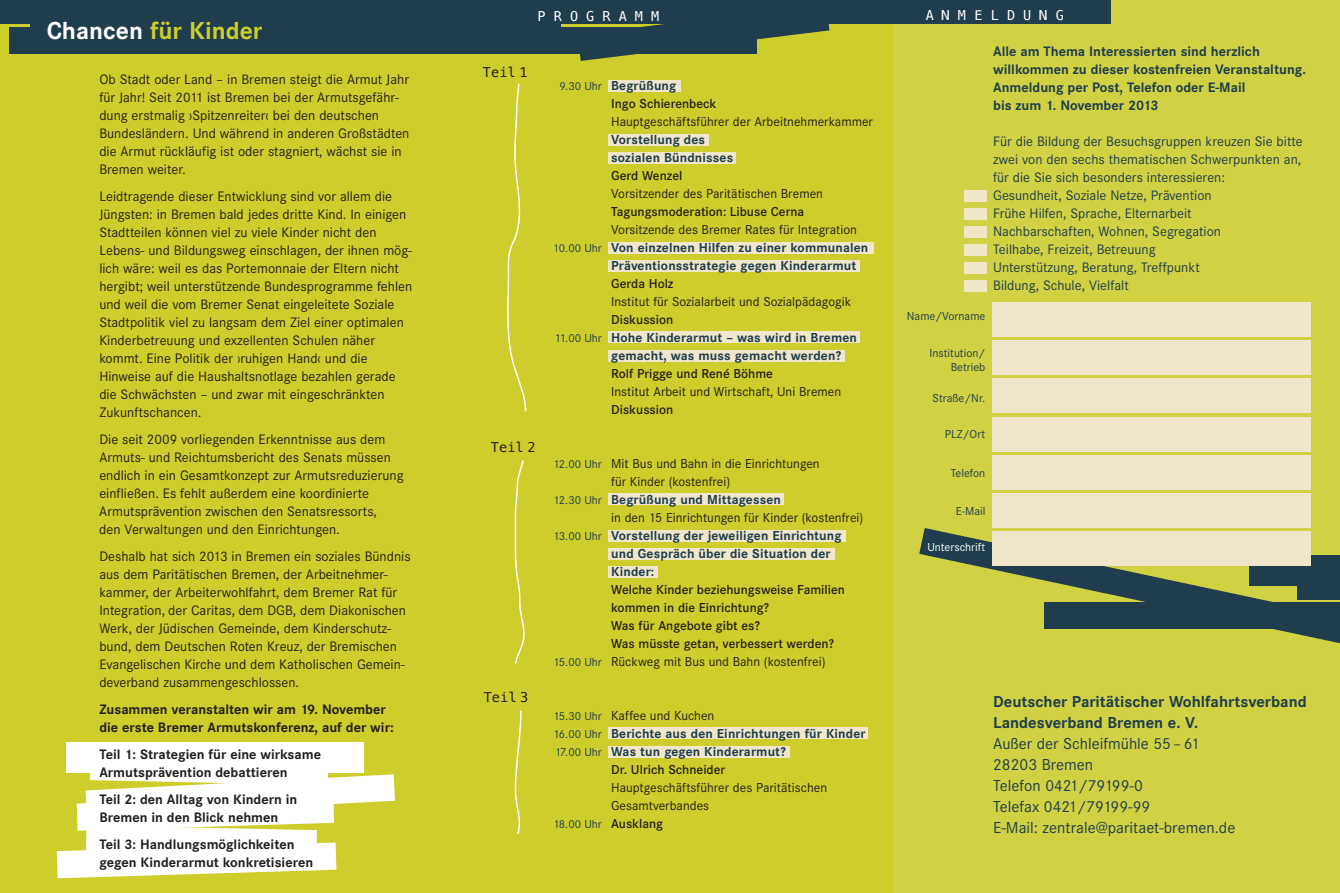
<style>
.page{position:relative;width:1340px;height:893px;background:#fff}
.page>*{position:absolute;margin:0;border:0;box-sizing:border-box;transform-origin:0 0}
.t1{font:700 25.5px "Corporate S";color:#cdcd2b}
.t2{font:16.5px/21px "Corporate S";color:#1f3d4c}
.t3{font:700 16.5px/21px "Corporate S";color:#1f3d4c}
.t4{font:14.25px/18px "Corporate S";color:#231f20}
.t5{font:14.25px/18px "Corporate S";color:#1f3d4c}
.t6{font:700 14.25px/18px "Corporate S";color:#231f20}
.t7{font:700 14.25px/18px "Corporate S";color:#1f3d4c}
.t8{font:13.5px/18px "Corporate S";color:#231f20}
.t9{font:700 13.5px/18px "Corporate S";letter-spacing:.01em;color:#1f3d4c}
.t10{font:600 13.5px/18px "Corporate S";color:#231f20}
.t11{font:13.5px "Menlo";letter-spacing:.6em;color:#fff}
.t12{font:13.5px "Menlo";color:#231f20}
.t13{font:12px/18px "Corporate S";color:#1f3d4c;text-align:justify}
.t14{font:12px "Corporate S";color:#fff}
.s1{color:#fff}
</style>
<div class="page">
<div style="left:0;top:0;width:898px;height:893px;background:#cdcd2b"></div>
<div style="left:893px;top:0;width:446px;height:893px;background:#d1d144"></div>
<svg style="left:507px;top:83px;width:20px;height:329px"></svg>
<svg style="left:514px;top:710px;width:8px;height:124px"></svg>
<svg style="left:514px;top:460px;width:11px;height:204px"></svg>
<div style="left:0;top:0;width:1110px;height:24px;background:#1f3d4c"></div>
<div style="left:9px;top:28px;width:748px;height:26px;background:#1f3d4c"></div>
<div style="left:31px;top:12px;width:529px;height:26px;background:#1f3d4c"></div>
<svg style="left:577px;top:24px;width:252px;height:37px"></svg>
<div style="left:66px;top:743px;width:298px;height:30px;background:#fff"></div>
<svg style="left:57px;top:773px;width:338px;height:105px"></svg>
<div style="left:991px;top:302px;width:319px;height:34px;background:#efe6cb"></div>
<div style="left:991px;top:341px;width:319px;height:34px;background:#efe6cb"></div>
<div style="left:991px;top:379px;width:319px;height:34px;background:#efe6cb"></div>
<div style="left:991px;top:417px;width:319px;height:34px;background:#efe6cb"></div>
<div style="left:991px;top:455px;width:319px;height:34px;background:#efe6cb"></div>
<div style="left:991px;top:494px;width:319px;height:34px;background:#efe6cb"></div>
<div style="left:964px;top:190px;width:23px;height:12px;background:#efe6cb"></div>
<div style="left:964px;top:208px;width:23px;height:12px;background:#efe6cb"></div>
<div style="left:964px;top:226px;width:23px;height:12px;background:#efe6cb"></div>
<div style="left:964px;top:244px;width:23px;height:12px;background:#efe6cb"></div>
<div style="left:964px;top:262px;width:23px;height:12px;background:#efe6cb"></div>
<div style="left:964px;top:280px;width:23px;height:12px;background:#efe6cb"></div>
<svg style="left:919px;top:528px;width:420px;height:115px"></svg>
<div style="left:1044px;top:602px;width:295px;height:26px;background:#1f3d4c"></div>
<div style="left:1297px;top:573px;width:42px;height:27px;background:#1f3d4c"></div>
<div style="left:1248px;top:556px;width:91px;height:30px;background:#1f3d4c"></div>
<div style="left:991px;top:532px;width:319px;height:34px;background:#efe6cb"></div>
<div style="left:608px;top:80px;width:72px;height:12px;background:#efe6cb"></div>
<div style="left:608px;top:135px;width:101px;height:11px;background:#efe6cb"></div>
<div style="left:608px;top:152px;width:128px;height:12px;background:#efe6cb"></div>
<div style="left:608px;top:242px;width:265px;height:12px;background:#efe6cb"></div>
<div style="left:608px;top:260px;width:252px;height:12px;background:#efe6cb"></div>
<div style="left:608px;top:331px;width:252px;height:12px;background:#efe6cb"></div>
<div style="left:608px;top:350px;width:236px;height:12px;background:#efe6cb"></div>
<div style="left:608px;top:493px;width:175px;height:12px;background:#efe6cb"></div>
<div style="left:608px;top:530px;width:237px;height:12px;background:#efe6cb"></div>
<div style="left:608px;top:548px;width:226px;height:12px;background:#efe6cb"></div>
<div style="left:608px;top:566px;width:49px;height:12px;background:#efe6cb"></div>
<div style="left:608px;top:727px;width:259px;height:12px;background:#efe6cb"></div>
<div style="left:608px;top:746px;width:181px;height:12px;background:#efe6cb"></div>
<h1 class="t1" style="left:47px;top:15px;width:217px"><span class="s1">Chancen</span> für Kinder</h1>
<p class="t4" style="left:99px;top:70px;width:311px">Ob Stadt oder Land – in Bremen steigt die Armut Jahr für Jahr! Seit 2011 ist Bremen bei der Armutsgefähr&shy;dung erstmalig ›Spitzenreiter‹ bei den deutschen Bundesländern. Und während in anderen Großstädten die Armut rückläufig ist oder stagniert, wächst sie in Bremen weiter.</p>
<p class="t4" style="left:99px;top:187px;width:314px">Leidtragende dieser Entwicklung sind vor allem die Jüngsten: in Bremen bald jedes dritte Kind. In einigen Stadtteilen können viel zu viele Kinder nicht den Lebens- und Bildungsweg einschlagen, der ihnen mög&shy;lich wäre: weil es das Portemonnaie der Eltern nicht hergibt; weil unterstützende Bundesprogramme fehlen und weil die vom Bremer Senat eingeleitete Soziale Stadtpolitik viel zu langsam dem Ziel einer optimalen Kinderbetreuung und exzellenten Schulen näher kommt. Eine Politik der ›ruhigen Hand‹ und die Hinweise auf die Haushaltsnotlage bezahlen gerade die Schwächsten – und zwar mit eingeschränkten Zukunftschancen.</p>
<p class="t4" style="left:99px;top:430px;width:306px">Die seit 2009 vorliegenden Erkenntnisse aus dem Armuts- und Reichtumsbericht des Senats müssen endlich in ein Gesamtkonzept zur Armutsreduzierung einfließen. Es fehlt außerdem eine koordinierte Armutsprävention zwischen den Senatsressorts,<br>den Verwaltungen und den Einrichtungen.</p>
<p class="t4" style="left:99px;top:547px;width:313px">Deshalb hat sich 2013 in Bremen ein soziales Bündnis aus dem Paritätischen Bremen, der Arbeitnehmer&shy;kammer, der Arbeiterwohlfahrt, dem Bremer Rat für Integration, der Caritas, dem DGB, dem Diakonischen Werk, der Jüdischen Gemeinde, dem Kinderschutz&shy;bund, dem Deutschen Roten Kreuz, der Bremischen Evangelischen Kirche und dem Katholischen Gemein&shy;deverband zusammengeschlossen.</p>
<p class="t6" style="left:99px;top:700px;width:296px">Zusammen veranstalten wir am 19. November die erste Bremer Armutskonferenz, auf der wir:</p>
<p class="t6" style="left:99px;top:745px;width:223px">Teil 1: Strategien für eine wirksame<br>Armutsprävention debattieren</p>
<p class="t6" style="left:99px;top:790px;width:199px">Teil 2: den Alltag von Kindern in<br>Bremen in den Blick nehmen</p>
<p class="t6" style="left:99px;top:835px;width:215px">Teil 3: Handlungsmöglichkeiten gegen Kinderarmut konkretisieren</p>
<p class="t11" style="left:537px;top:8px;width:123px">PROGRAMM</p>
<p class="t12" style="left:483px;top:64px;width:46px">Teil 1</p>
<p class="t13" style="left:559px;top:77px;width:44px">9.30 Uhr</p>
<p class="t13" style="left:553px;top:239px;width:50px">10.00 Uhr</p>
<p class="t13" style="left:554px;top:329px;width:49px">11.00 Uhr</p>
<p class="t9" style="left:611px;top:76px;width:67px">Begrüßung</p>
<p class="t10" style="left:611px;top:94px;width:107px">Ingo Schierenbeck</p>
<p class="t8" style="left:611px;top:112px;width:263px">Hauptgeschäftsführer der Arbeitnehmerkammer</p>
<p class="t9" style="left:611px;top:130px;width:124px">Vorstellung des sozialen Bündnisses</p>
<p class="t10" style="left:611px;top:166px;width:73px">Gerd Wenzel</p>
<p class="t8" style="left:611px;top:184px;width:213px">Vorsitzender des Paritätischen Bremen</p>
<p class="t10" style="left:611px;top:202px;width:195px">Tagungsmoderation: Libuse Cerna</p>
<p class="t8" style="left:611px;top:220px;width:247px">Vorsitzende des Bremer Rates für Integration</p>
<p class="t9" style="left:611px;top:238px;width:259px">Von einzelnen Hilfen zu einer kommunalen<br>Präventionsstrategie gegen Kinderarmut</p>
<p class="t10" style="left:611px;top:274px;width:64px">Gerda Holz</p>
<p class="t8" style="left:611px;top:292px;width:241px">Institut für Sozialarbeit und Sozialpädagogik</p>
<p class="t10" style="left:611px;top:310px;width:64px">Diskussion</p>
<p class="t9" style="left:611px;top:328px;width:247px">Hohe Kinderarmut – was wird in Bremen gemacht, was muss gemacht werden?</p>
<p class="t10" style="left:611px;top:364px;width:163px">Rolf Prigge und René Böhme</p>
<p class="t8" style="left:611px;top:382px;width:231px">Institut Arbeit und Wirtschaft, Uni Bremen</p>
<p class="t10" style="left:611px;top:400px;width:64px">Diskussion</p>
<p class="t12" style="left:491px;top:439px;width:46px">Teil 2</p>
<p class="t12" style="left:483px;top:690px;width:46px">Teil 3</p>
<p class="t13" style="left:553px;top:455px;width:50px">12.00 Uhr</p>
<p class="t13" style="left:553px;top:491px;width:50px">12.30 Uhr</p>
<p class="t13" style="left:553px;top:527px;width:50px">13.00 Uhr</p>
<p class="t13" style="left:553px;top:653px;width:50px">15.00 Uhr</p>
<p class="t8" style="left:611px;top:454px;width:210px">Mit Bus und Bahn in die Einrichtungen für Kinder (kostenfrei)</p>
<p class="t9" style="left:611px;top:490px;width:171px">Begrüßung und Mittagessen</p>
<p class="t8" style="left:611px;top:508px;width:254px">in den 15 Einrichtungen für Kinder (kostenfrei)</p>
<p class="t9" style="left:611px;top:526px;width:232px">Vorstellung der jeweiligen Einrichtung und Gespräch über die Situation der<br>Kinder:</p>
<p class="t10" style="left:611px;top:580px;width:235px">Welche Kinder beziehungsweise Familien kommen in die Einrichtung?<br>Was für Angebote gibt es?<br>Was müsste getan, verbessert werden?</p>
<p class="t8" style="left:611px;top:652px;width:216px">Rückweg mit Bus und Bahn (kostenfrei)</p>
<p class="t13" style="left:553px;top:707px;width:50px">15.30 Uhr 16.00 Uhr 17.00 Uhr</p>
<p class="t13" style="left:553px;top:815px;width:50px">18.00 Uhr</p>
<p class="t8" style="left:611px;top:706px;width:105px">Kaffee und Kuchen</p>
<p class="t9" style="left:611px;top:724px;width:256px">Berichte aus den Einrichtungen für Kinder<br>Was tun gegen Kinderarmut?</p>
<p class="t10" style="left:611px;top:760px;width:116px">Dr. Ulrich Schneider</p>
<p class="t8" style="left:611px;top:778px;width:217px">Hauptgeschäftsführer des Paritätischen<br>Gesamtverbandes</p>
<p class="t10" style="left:611px;top:814px;width:53px">Ausklang</p>
<p class="t11" style="left:925px;top:8px;width:140px">ANMELDUNG</p>
<p class="t13" style="left:907px;top:307px;width:80px">Name/Vorname</p>
<p class="t13" style="left:929px;top:346px;width:57px;line-height:13.5px;text-align:right">Institution/<br>Betrieb</p>
<p class="t13" style="left:932px;top:389px;width:54px">Straße/Nr.</p>
<p class="t13" style="left:944px;top:425px;width:42px">PLZ/Ort</p>
<p class="t13" style="left:950px;top:464px;width:36px">Telefon</p>
<p class="t13" style="left:955px;top:502px;width:31px">E-Mail</p>
<p class="t14" style="left:927px;top:540px;width:59px">Unterschrift</p>
<p class="t7" style="left:993px;top:42px;width:314px">Alle am Thema Interessierten sind herzlich willkommen zu dieser kostenfreien Veranstaltung.<br>Anmeldung per Post, Telefon oder E-Mail<br>bis zum 1. November 2013</p>
<p class="t5" style="left:993px;top:132px;width:311px">Für die Bildung der Besuchsgruppen kreuzen Sie bitte zwei von den sechs thematischen Schwerpunkten an, für die Sie sich besonders interessieren:<br>Gesundheit, Soziale Netze, Prävention<br>Frühe Hilfen, Sprache, Elternarbeit<br>Nachbarschaften, Wohnen, Segregation<br>Teilhabe, Freizeit, Betreuung<br>Unterstützung, Beratung, Treffpunkt<br>Bildung, Schule, Vielfalt</p>
<p class="t3" style="left:993px;top:691px;width:315px">Deutscher Paritätischer Wohlfahrtsverband<br>Landesverband Bremen e. V.</p>
<p class="t2" style="left:993px;top:733px;width:244px">Außer der Schleifmühle 55– 61<br>28203 Bremen<br>Telefon 0421/79199-0<br>Telefax 0421/79199-99<br>E-Mail: zentrale@paritaet-bremen.de</p>
</div>
